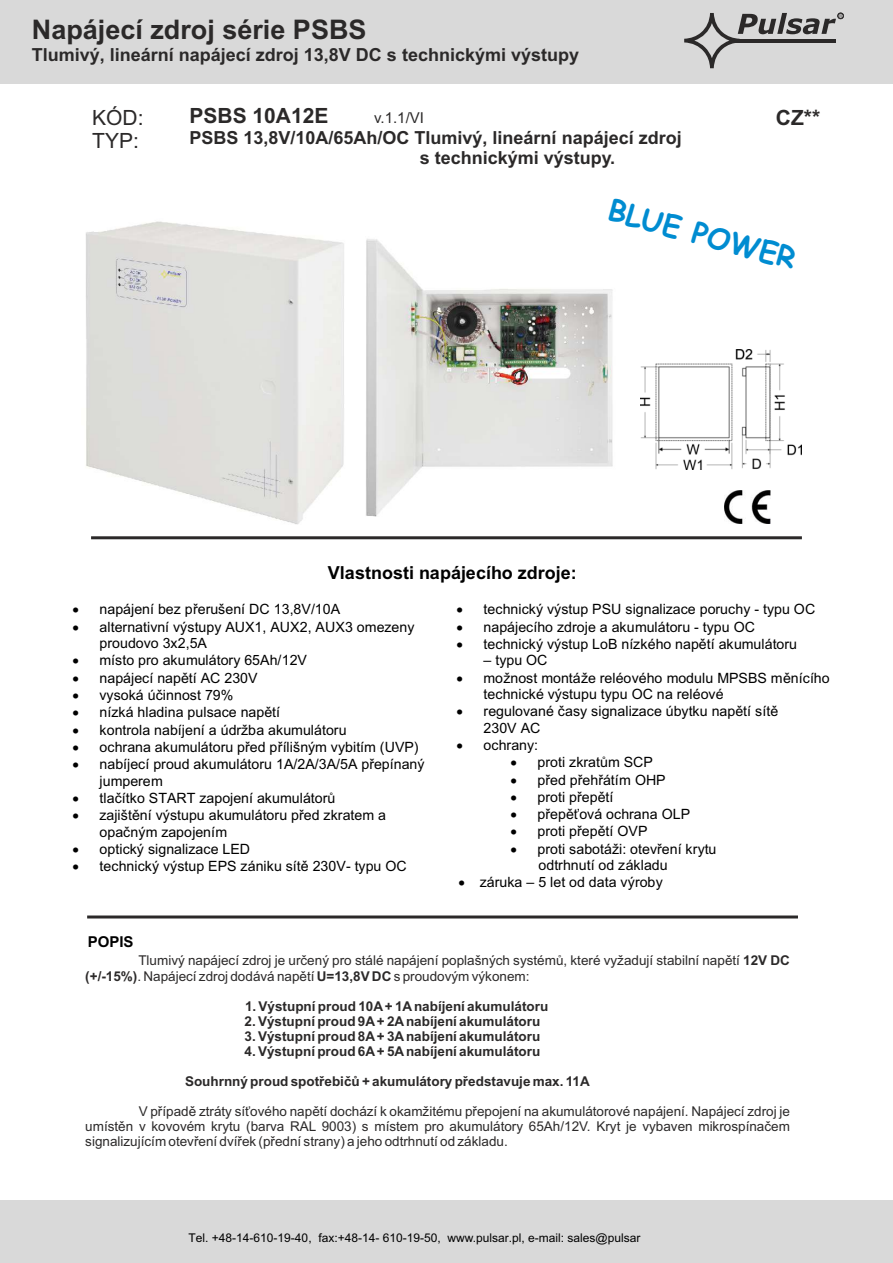
<style>
.page{position:relative;width:893px;height:1263px;background:#fff}
.page>*{position:absolute;margin:0;border:0;box-sizing:border-box;transform-origin:0 0}
.t1{font:700 29.25px "Comic Sans MS";color:#008cd1}
.t2{font:700 27px "Arial";color:#2b2929}
.t3{font:700 21px "Arial";color:#2b2929}
.t4{font:21px/23.4px "Arial";color:#2b2929}
.t5{font:700 18px/20.1px "Arial";color:#2b2929}
.t6{font:700 18px "Arial";color:#000}
.t7{font:15px "Arial";color:#2b2929}
.t8{font:700 15px "Arial";color:#000}
.t9{font:14.25px/16.4px "Arial";color:#000}
.t10{font:13.5px/15.1px "Arial";color:#2b2929}
.t11{font:700 13.5px "Arial";color:#2b2929}
.t12{font:12px "Arial";color:#000}
.s1{font-weight:700}
</style>
<div class="page">
<div style="left:0;top:0;width:893px;height:84px;background:#d9d9d9"></div>
<svg style="left:684px;top:13px;width:159px;height:55px"></svg>
<div style="left:0;top:1200px;width:893px;height:63px;background:#d9d9d9"></div>
<hr style="left:91px;top:536px;width:711px;height:3px;background:#2b2929">
<hr style="left:87px;top:915px;width:711px;height:3px;background:#2b2929">
<img style="left:724px;top:491px;width:47px;height:32px">
<img style="left:640px;top:350px;width:162px;height:120px">
<img style="left:86px;top:221px;width:258px;height:304px">
<img style="left:366px;top:239px;width:247px;height:278px">
<h2 class="t2" style="left:32px;top:20px;width:336px">Napájecí zdroj série PSBS</h2>
<p class="t5" style="left:32px;top:47px;width:549px">Tlumivý, lineární napájecí zdroj 13,8V DC s technickými výstupy</p>
<h3 class="t4" style="left:92px;top:108px;width:53px">KÓD:<br>TYP:</h3>
<h3 class="t3" style="left:189px;top:107px;width:140px">PSBS 10A12E</h3>
<p class="t7" style="left:374px;top:112px;width:51px">v.1.1/VI</p>
<p class="t5" style="left:420px;top:129px;width:264px;text-indent:-230px">PSBS 13,8V/10A/65Ah/OC Tlumivý, lineární napájecí zdroj s technickými výstupy.</p>
<h3 class="t3" style="left:776px;top:110px;width:46px">CZ**</h3>
<h1 class="t1" style="left:612px;top:197px;width:194px;rotate:15deg">BLUE POWER</h1>
<p class="t6" style="left:328px;top:566px;width:250px">Vlastnosti napájecího zdroje:</p>
<p class="t9" style="left:73px;top:602px;width:269px">• napájení bez přerušení DC 13,8V/10A</p>
<p class="t9" style="left:100px;top:620px;width:317px;text-indent:-27px">• alternativní výstupy AUX1, AUX2, AUX3 omezeny proudovo 3x2,5A</p>
<p class="t9" style="left:73px;top:653px;width:236px">• místo pro akumulátory 65Ah/12V</p>
<p class="t9" style="left:73px;top:671px;width:186px">• napájecí napětí AC 230V</p>
<p class="t9" style="left:73px;top:688px;width:162px">• vysoká účinnost 79%</p>
<p class="t9" style="left:73px;top:705px;width:209px">• nízká hladina pulsace napětí</p>
<p class="t9" style="left:73px;top:723px;width:275px">• kontrola nabíjení a údržba akumulátoru</p>
<p class="t9" style="left:73px;top:740px;width:348px">• ochrana akumulátoru před přílišným vybitím (UVP)</p>
<p class="t9" style="left:100px;top:757px;width:326px;text-indent:-27px">• nabíjecí proud akumulátoru 1A/2A/3A/5A přepínaný jumperem</p>
<p class="t9" style="left:73px;top:791px;width:264px">• tlačítko START zapojení akumulátorů</p>
<p class="t9" style="left:100px;top:808px;width:288px;text-indent:-27px">• zajištění výstupu akumulátoru před zkratem a opačným zapojením</p>
<p class="t9" style="left:73px;top:842px;width:179px">• optický signalizace LED</p>
<p class="t9" style="left:73px;top:859px;width:336px">• technický výstup EPS zániku sítě 230V- typu OC</p>
<p class="t9" style="left:457px;top:602px;width:360px">• technický výstup PSU signalizace poruchy - typu OC</p>
<p class="t9" style="left:457px;top:620px;width:300px">• napájecího zdroje a akumulátoru - typu OC</p>
<p class="t9" style="left:457px;top:637px;width:342px">• technický výstup LoB nízkého napětí akumulátoru</p>
<p class="t9" style="left:484px;top:653px;width:65px">– typu OC</p>
<p class="t9" style="left:484px;top:671px;width:348px;text-indent:-27px">• možnost montáže reléového modulu MPSBS měnícího technické výstupu typu OC na reléové</p>
<p class="t9" style="left:484px;top:704px;width:296px;text-indent:-27px">• regulované časy signalizace úbytku napětí sítě<br>230V AC</p>
<p class="t9" style="left:457px;top:738px;width:83px">• ochrany:</p>
<p class="t9" style="left:511px;top:755px;width:144px">• proti zkratům SCP</p>
<p class="t9" style="left:511px;top:773px;width:157px">• před přehřátím OHP</p>
<p class="t9" style="left:511px;top:790px;width:104px">• proti přepětí</p>
<p class="t9" style="left:511px;top:807px;width:181px">• přepěťová ochrana OLP</p>
<p class="t9" style="left:511px;top:824px;width:138px">• proti přepětí OVP</p>
<p class="t9" style="left:539px;top:842px;width:179px;text-indent:-28px">• proti sabotáži: otevření krytu odtrhnutí od základu</p>
<p class="t9" style="left:459px;top:875px;width:206px">• záruka – 5 let od data výroby</p>
<p class="t8" style="left:88px;top:936px;width:47px">POPIS</p>
<p class="t10" style="left:85px;top:954px;width:706px;text-indent:53px">Tlumivý napájecí zdroj je určený pro stálé napájení poplašných systémů, které vyžadují stabilní napětí <span class="s1">12V DC (+/-15%)</span>. Napájecí zdroj dodává napětí <span class="s1">U=13,8V DC</span> s proudovým výkonem:</p>
<p class="t11" style="left:245px;top:1001px;width:305px">1. Výstupní proud 10A+ 1Anabíjení akumulátoru</p>
<p class="t11" style="left:245px;top:1016px;width:297px">2. Výstupní proud 9A+ 2Anabíjení akumulátoru</p>
<p class="t11" style="left:245px;top:1031px;width:297px">3. Výstupní proud 8A+ 3Anabíjení akumulátoru</p>
<p class="t11" style="left:245px;top:1046px;width:297px">4. Výstupní proud 6A+ 5Anabíjení akumulátoru</p>
<p class="t11" style="left:185px;top:1076px;width:406px">Souhrnný proud spotřebičů + akumulátory představuje max. 11A</p>
<p class="t10" style="left:85px;top:1105px;width:706px;text-align:justify;text-indent:53px">V případě ztráty síťového napětí dochází k okamžitému přepojení na akumulátorové napájení. Napájecí zdroj je umístěn v kovovém krytu (barva RAL 9003) s místem pro akumulátory 65Ah/12V. Kryt je vybaven mikrospínačem signalizujícím otevření dvířek (přední strany) a jeho odtrhnutí od základu.</p>
<p class="t12" style="left:189px;top:1233px;width:453px">Tel. +48-14-610-19-40, fax:+48-14- 610-19-50, www.pulsar.pl, e-mail: sales@pulsar</p>
</div>
